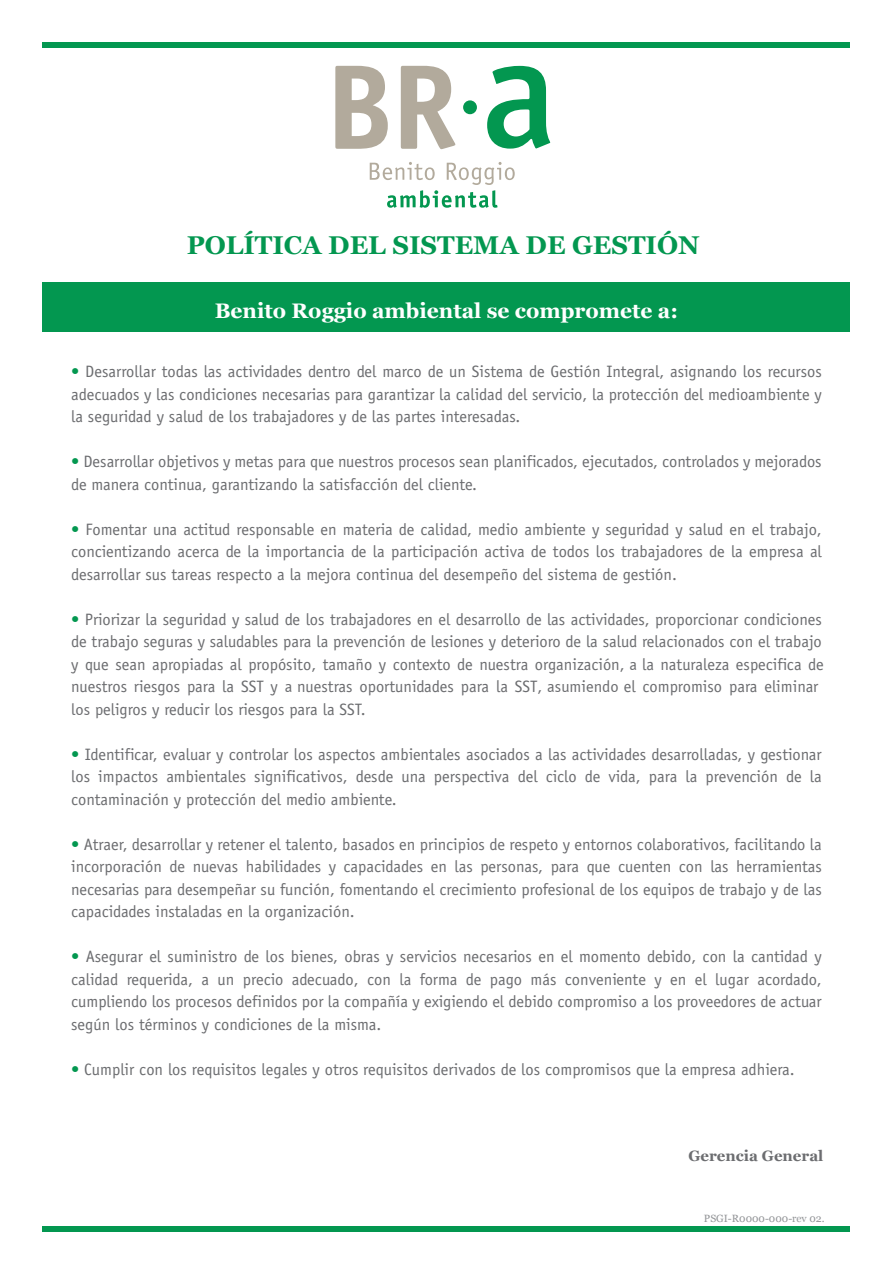
<style>
.page{position:relative;width:893px;height:1263px;background:#fff}
.page>*{position:absolute;margin:0;border:0;box-sizing:border-box;transform-origin:0 0}
.t1{font:700 25.65px "Georgia";color:#039750}
.t2{font:700 21px "Georgia";color:#fff}
.t3{font:16.5px/22.5px "Officina Sans";color:#6c6d70;text-align:justify}
.t4{font:700 15px "Georgia";color:#6c6d70}
.t5{font:10.5px "Georgia";color:#939598}
.s1{color:#039750}
.s2{font-family:"ITC Officina Sans"}
</style>
<div class="page">
<div style="left:43px;top:282px;width:807px;height:50px;background:#039750"></div>
<div style="left:463px;top:100px;width:14px;height:14px;background:#039750;border-radius:50%"></div>
<svg style="left:335px;top:66px;width:53px;height:83px"></svg>
<svg style="left:401px;top:66px;width:54px;height:83px"></svg>
<svg style="left:487px;top:66px;width:63px;height:83px"></svg>
<svg style="left:370px;top:162px;width:145px;height:46px"></svg>
<div style="left:43px;top:43px;width:807px;height:5px;background:#039750"></div>
<div style="left:43px;top:1226px;width:807px;height:5px;background:#039750"></div>
<h1 class="t1" style="left:187px;top:225px;width:515px">POLÍTICA DEL SISTEMA DE GESTIÓN</h1>
<p class="t2" style="left:215px;top:294px;width:465px">Benito Roggio ambiental se compromete a:</p>
<p class="t3" style="left:71px;top:360px;width:752px"><span class="s1">•</span> Desarrollar todas las actividades dentro del marco de un Sistema de Gestión Integral, asignando los recursos adecuados y las condiciones necesarias para garantizar la calidad del servicio, la protección del medioambiente y la seguridad y salud de los trabajadores y de las partes interesadas.</p>
<p class="t3" style="left:71px;top:450px;width:752px"><span class="s1">•</span> Desarrollar objetivos y metas para que nuestros procesos sean planificados, ejecutados, controlados y mejorados de manera continua, garantizando la satisfacción del cliente.</p>
<p class="t3" style="left:71px;top:518px;width:752px"><span class="s1">•</span> Fomentar una actitud responsable en materia de calidad, medio ambiente y seguridad y salud en el trabajo, concientizando acerca de la importancia de la participación activa de todos los trabajadores de la empresa al desarrollar sus tareas respecto a la mejora continua del desempeño del sistema de gestión.</p>
<p class="t3" style="left:71px;top:608px;width:754px;text-align:left"><span class="s1">•</span> Priorizar la seguridad y salud de los trabajadores en el desarrollo de las actividades, proporcionar condiciones de trabajo seguras y saludables para la prevención de lesiones y deterioro de la salud relacionados con el trabajo y que sean apropiadas al propósito, tamaño y contexto de nuestra organización<span class="s2">, a</span> la naturaleza especifica de nuestros riesgos para la SST y <span class="s2">a</span> nuestras oportunidades para la SST<span class="s2">, asumiendo</span> el compromiso para eliminar <span class="s2">los p</span>eligros y reducir los riesgos para la SST.</p>
<p class="t3" style="left:71px;top:743px;width:752px"><span class="s1">•</span> Identificar, evaluar y controlar los aspectos ambientales asociados a las actividades desarrolladas, y gestionar los impactos ambientales significativos, desde una perspectiva del ciclo de vida, para la prevención de la contaminación y protección del medio ambiente.</p>
<p class="t3" style="left:71px;top:833px;width:752px"><span class="s1">•</span> Atraer, desarrollar y retener el talento, basados en principios de respeto y entornos colaborativos, facilitando la incorporación de nuevas habilidades y capacidades en las personas, para que cuenten con las herramientas necesarias para desempeñar su función, fomentando el crecimiento profesional de los equipos de trabajo y de las capacidades instaladas en la organización.</p>
<p class="t3" style="left:71px;top:945px;width:752px"><span class="s1">•</span> Asegurar el suministro de los bienes, obras y servicios necesarios en el momento debido, con la cantidad y calidad requerida, a un precio adecuado, con la forma de pago más conveniente y en el lugar acordado, cumpliendo los procesos definidos por la compañía y exigiendo el debido compromiso a los proveedores de actuar según los términos y condiciones de la misma.</p>
<p class="t3" style="left:71px;top:1058px;width:725px"><span class="s1">•</span> Cumplir con los requisitos legales y otros requisitos derivados de los compromisos que la empresa adhiera.</p>
<p class="t4" style="left:688px;top:1144px;width:136px">Gerencia General</p>
<p class="t5" style="left:704px;top:1210px;width:122px">PSGI-R0000-000-rev 02.</p>
</div>
